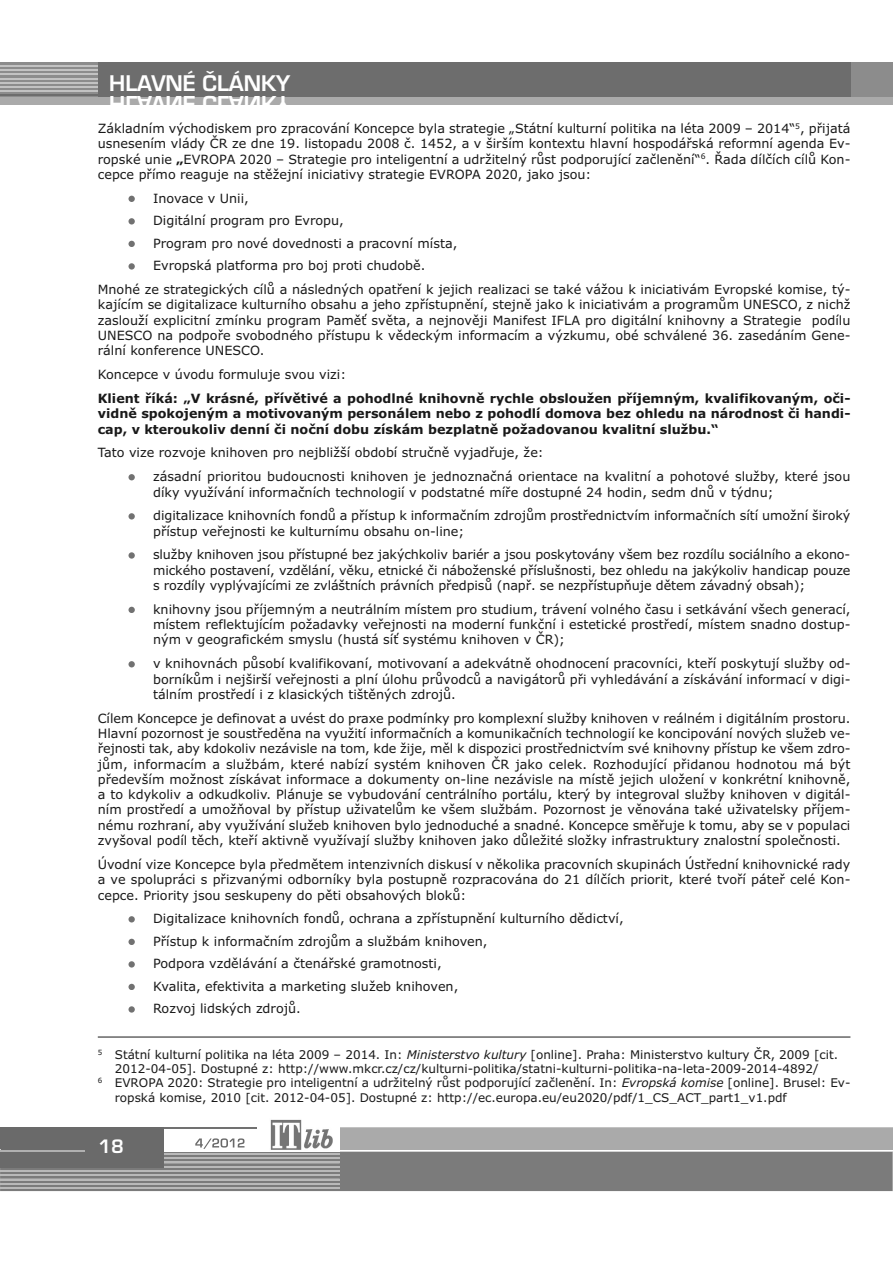
<style>
.page{position:relative;width:893px;height:1263px;background:#fff}
.page>*{position:absolute;margin:0;border:0;box-sizing:border-box;transform-origin:0 0}
.t1{font:21px "Euromode CE Bold";color:#fff}
.t2{font:18px "Euromode CE Bold";color:#fff}
.t3{font:12.75px/15.3px "Verdana";color:#191919;text-align:justify}
.t4{font:700 12.75px/15.3px "Verdana";color:#191919;text-align:justify}
.t5{font:12px "Verdana";color:#191919}
.s1{font-weight:700}
.s2{font-style:italic}
</style>
<div class="page">
<div style="left:0;top:62px;width:893px;height:43px;background:#aaa"></div>
<div style="left:0;top:62px;width:893px;height:34px;background:#8c8c8c"></div>
<div style="left:98px;top:62px;width:752px;height:34px;background:#6d6d6d"></div>
<hr style="left:0;top:95px;width:98px;height:1px;background:#6d6d6d">
<hr style="left:0;top:91px;width:98px;height:1px;background:#c2c2c2">
<hr style="left:0;top:86px;width:98px;height:2px;background:#c2c2c2">
<hr style="left:0;top:82px;width:98px;height:2px;background:#c2c2c2">
<hr style="left:0;top:78px;width:98px;height:1px;background:#c2c2c2">
<hr style="left:0;top:74px;width:98px;height:1px;background:#c2c2c2">
<hr style="left:0;top:69px;width:98px;height:2px;background:#c2c2c2">
<hr style="left:0;top:65px;width:98px;height:2px;background:#c2c2c2">
<svg style="left:340px;top:1127px;width:553px;height:64px;background:#acacac"></svg>
<hr style="left:0;top:1150px;width:893px;height:1px;background:#fff">
<hr style="left:164px;top:1127px;width:93px;height:2px;background:#717171">
<img style="left:270px;top:1119px;width:62px;height:19px">
<svg style="left:0;top:1138px;width:892px;height:53px;background:#8e8e8e"></svg>
<hr style="left:0;top:1187px;width:340px;height:2px;background:#b9b9b9">
<hr style="left:0;top:1183px;width:340px;height:1px;background:#b9b9b9">
<hr style="left:0;top:1179px;width:340px;height:1px;background:#b9b9b9">
<hr style="left:0;top:1174px;width:340px;height:2px;background:#b9b9b9">
<hr style="left:0;top:1170px;width:340px;height:2px;background:#b9b9b9">
<hr style="left:0;top:1166px;width:340px;height:1px;background:#b9b9b9">
<hr style="left:0;top:1162px;width:340px;height:1px;background:#b9b9b9">
<hr style="left:0;top:1157px;width:340px;height:2px;background:#b9b9b9">
<hr style="left:0;top:1153px;width:340px;height:2px;background:#b9b9b9">
<div style="left:0;top:1127px;width:164px;height:41px;background:#6a6a6a"></div>
<hr style="left:0;top:1150px;width:84px;height:1px;background:#b0b0b0">
<div style="left:128px;top:196px;width:7px;height:6px;background:#717171;border-radius:50%"></div>
<div style="left:128px;top:218px;width:7px;height:6px;background:#717171;border-radius:50%"></div>
<div style="left:128px;top:241px;width:7px;height:6px;background:#717171;border-radius:50%"></div>
<div style="left:128px;top:263px;width:7px;height:7px;background:#717171;border-radius:50%"></div>
<div style="left:128px;top:474px;width:7px;height:6px;background:#717171;border-radius:50%"></div>
<div style="left:128px;top:513px;width:7px;height:6px;background:#717171;border-radius:50%"></div>
<div style="left:128px;top:552px;width:7px;height:7px;background:#717171;border-radius:50%"></div>
<div style="left:128px;top:607px;width:7px;height:6px;background:#717171;border-radius:50%"></div>
<div style="left:128px;top:661px;width:7px;height:6px;background:#717171;border-radius:50%"></div>
<div style="left:128px;top:916px;width:7px;height:6px;background:#717171;border-radius:50%"></div>
<div style="left:128px;top:939px;width:7px;height:6px;background:#717171;border-radius:50%"></div>
<div style="left:128px;top:961px;width:7px;height:6px;background:#717171;border-radius:50%"></div>
<div style="left:128px;top:984px;width:7px;height:6px;background:#717171;border-radius:50%"></div>
<div style="left:128px;top:1006px;width:7px;height:7px;background:#717171;border-radius:50%"></div>
<hr style="left:98px;top:1037px;width:752px;height:1px;background:#191919">
<h1 class="t1" style="left:109px;top:73px;width:182px">HHLLAAVVNNÉÉ ČČLLÁÁNNKKYY</h1>
<p class="t3" style="left:98px;top:121px;width:754px">Základním východiskem pro zpracování Koncepce byla strategie „Státní kulturní politika na léta 2009 – 2014“<sup>5</sup>, přijatá usnesením vlády ČR ze dne 19. listopadu 2008 č. 1452, a v širším kontextu hlavní hospodářská reformní agenda Ev&shy;ropské unie <span class="s1">„</span>EVROPA 2020 – Strategie pro inteligentní a udržitelný růst podporující začlenění“<sup>6</sup>. Řada dílčích cílů Kon&shy;cepce přímo reaguje na stěžejní iniciativy strategie EVROPA 2020, jako jsou:</p>
<p class="t3" style="left:153px;top:187px;width:306px;line-height:22.5px;text-align:left">Inovace v Unii,<br>Digitální program pro Evropu,<br>Program pro nové dovednosti a pracovní místa, Evropská platforma pro boj proti chudobě.</p>
<p class="t3" style="left:98px;top:282px;width:754px">Mnohé ze strategických cílů a následných opatření k jejich realizaci se také vážou k iniciativám Evropské komise, tý&shy;kajícím se digitalizace kulturního obsahu a jeho zpřístupnění, stejně jako k iniciativám a programům UNESCO, z nichž zaslouží explicitní zmínku program Paměť světa, a nejnověji Manifest IFLA pro digitální knihovny a Strategie podílu UNESCO na podpoře svobodného přístupu k vědeckým informacím a výzkumu, obé schválené 36. zasedáním Gene&shy;rální konference UNESCO.</p>
<p class="t3" style="left:98px;top:367px;width:250px">Koncepce v úvodu formuluje svou vizi:</p>
<p class="t4" style="left:98px;top:391px;width:754px">Klient říká: „V krásné, přívětivé a pohodlné knihovně rychle obsloužen příjemným, kvalifikovaným, oči&shy;vidně spokojeným a motivovaným personálem nebo z pohodlí domova bez ohledu na národnost či handi&shy;cap, v kteroukoliv denní či noční dobu získám bezplatně požadovanou kvalitní službu.“</p>
<p class="t3" style="left:153px;top:441px;width:699px;line-height:23.9px;text-indent:-55px">Tato vize rozvoje knihoven pro nejbližší období stručně vyjadřuje, že:<br>zásadní prioritou budoucnosti knihoven je jednoznačná orientace na kvalitní a pohotové služby, které jsou</p>
<p class="t3" style="left:153px;top:480px;width:699px;line-height:23.9px">díky využívání informačních technologií v podstatné míře dostupné 24 hodin, sedm dnů v týdnu;<br>digitalizace knihovních fondů a přístup k informačním zdrojům prostřednictvím informačních sítí umožní široký</p>
<p class="t3" style="left:153px;top:519px;width:699px;line-height:23.9px">přístup veřejnosti ke kulturnímu obsahu on-line;<br>služby knihoven jsou přístupné bez jakýchkoliv bariér a jsou poskytovány všem bez rozdílu sociálního a ekono-</p>
<p class="t3" style="left:153px;top:563px;width:699px">mického postavení, vzdělání, věku, etnické či náboženské příslušnosti, bez ohledu na jakýkoliv handicap pouze s rozdíly vyplývajícími ze zvláštních právních předpisů (např. se nezpřístupňuje dětem závadný obsah);</p>
<p class="t3" style="left:153px;top:602px;width:699px">knihovny jsou příjemným a neutrálním místem pro studium, trávení volného času i setkávání všech generací, místem reflektujícím požadavky veřejnosti na moderní funkční i estetické prostředí, místem snadno dostup&shy;ným v geografickém smyslu (hustá síť systému knihoven v ČR);</p>
<p class="t3" style="left:153px;top:656px;width:699px">v knihovnách působí kvalifikovaní, motivovaní a adekvátně ohodnocení pracovníci, kteří poskytují služby od&shy;borníkům i nejširší veřejnosti a plní úlohu průvodců a navigátorů při vyhledávání a získávání informací v digi&shy;tálním prostředí i z klasických tištěných zdrojů.</p>
<p class="t3" style="left:98px;top:711px;width:754px">Cílem Koncepce je definovat a uvést do praxe podmínky pro komplexní služby knihoven v reálném i digitálním prostoru.<br>Hlavní pozornost je soustředěna na využití informačních a komunikačních technologií ke koncipování nových služeb ve&shy;řejnosti tak, aby kdokoliv nezávisle na tom, kde žije, měl k dispozici prostřednictvím své knihovny přístup ke všem zdro&shy;jům, informacím a službám, které nabízí systém knihoven ČR jako celek. Rozhodující přidanou hodnotou má být především možnost získávat informace a dokumenty on-line nezávisle na místě jejich uložení v konkrétní knihovně, a to kdykoliv a odkudkoliv. Plánuje se vybudování centrálního portálu, který by integroval služby knihoven v digitál&shy;ním prostředí a umožňoval by přístup uživatelům ke všem službám. Pozornost je věnována také uživatelsky příjem&shy;nému rozhraní, aby využívání služeb knihoven bylo jednoduché a snadné. Koncepce směřuje k tomu, aby se v populaci zvyšoval podíl těch, kteří aktivně využívají služby knihoven jako důležité složky infrastruktury znalostní společnosti.</p>
<p class="t3" style="left:98px;top:857px;width:754px">Úvodní vize Koncepce byla předmětem intenzivních diskusí v několika pracovních skupinách Ústřední knihovnické rady a ve spolupráci s přizvanými odborníky byla postupně rozpracována do 21 dílčích priorit, které tvoří páteř celé Kon&shy;cepce. Priority jsou seskupeny do pěti obsahových bloků:</p>
<p class="t3" style="left:153px;top:908px;width:472px;line-height:22.5px;text-align:left">Digitalizace knihovních fondů, ochrana a zpřístupnění kulturního dědictví, Přístup k informačním zdrojům a službám knihoven,<br>Podpora vzdělávání a čtenářské gramotnosti,<br>Kvalita, efektivita a marketing služeb knihoven,<br>Rozvoj lidských zdrojů.</p>
<p class="t5" style="left:98px;top:1047px;width:742px"><sup>5</sup> Státní kulturní politika na léta 2009 – 2014. In: <span class="s2">Ministerstvo kultury</span> [online]. Praha: Ministerstvo kultury ČR, 2009 [cit.</p>
<p class="t5" style="left:115px;top:1062px;width:705px">2012-04-05]. Dostupné z: http://www.mkcr.cz/cz/kulturni-politika/statni-kulturni-politika-na-leta-2009-2014-4892/</p>
<p class="t5" style="left:98px;top:1076px;width:754px"><sup>6</sup> EVROPA 2020: Strategie pro inteligentní a udržitelný růst podporující začlenění. In: <span class="s2">Evropská komise</span> [online]. Brusel: Ev-</p>
<p class="t5" style="left:115px;top:1091px;width:673px">ropská komise, 2010 [cit. 2012-04-05]. Dostupné z: http://ec.europa.eu/eu2020/pdf/1_CS_ACT_part1_v1.pdf</p>
<h2 class="t2" style="left:98px;top:1135px;width:27px">18</h2>
</div>
